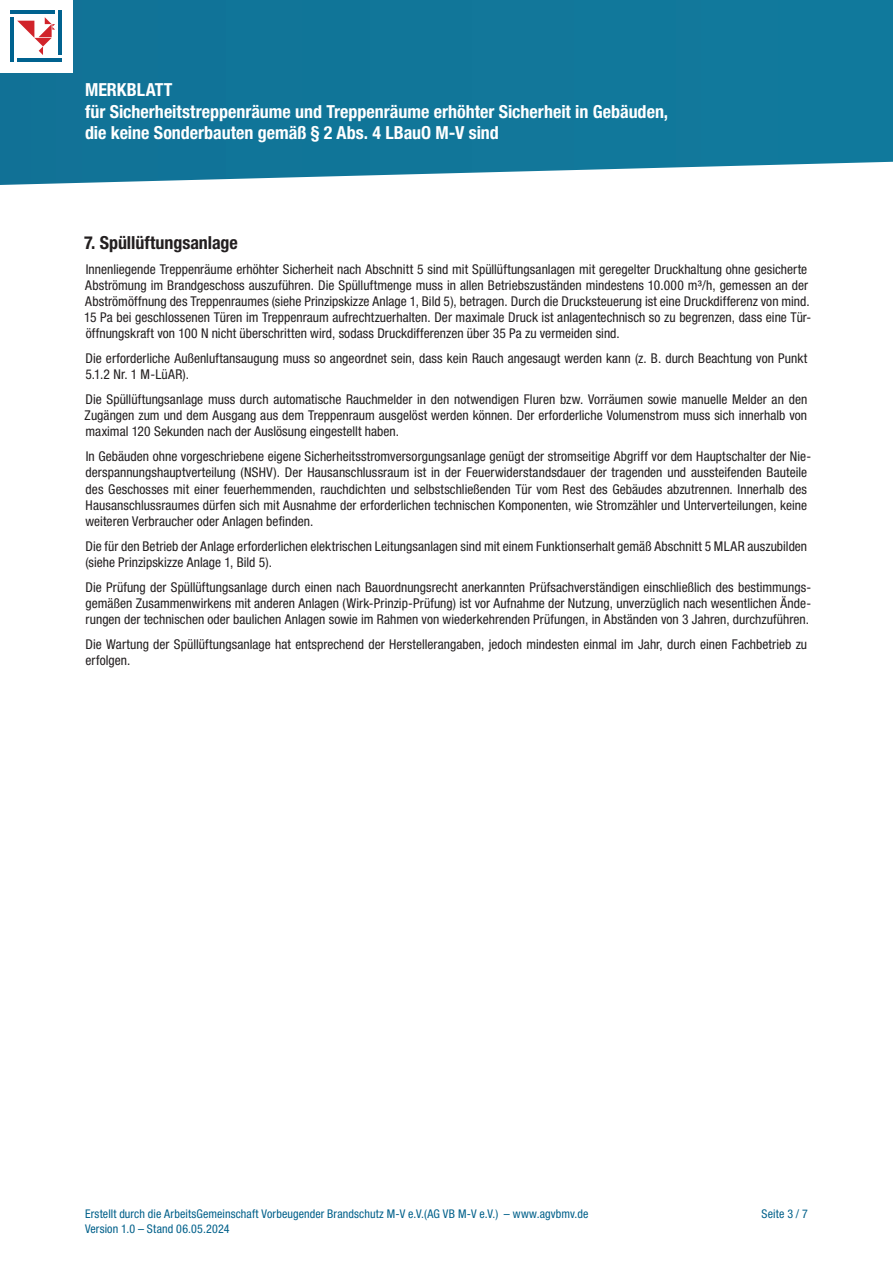
<style>
.page{position:relative;width:893px;height:1263px;background:#fff}
.page>*{position:absolute;margin:0;border:0;box-sizing:border-box;transform-origin:0 0}
.t1{font:700 condensed 18px/21.6px "Helvetica Neue LT Std";color:#fff}
.t2{font:700 condensed 18px "Helvetica Neue LT Std";letter-spacing:-.005em;color:#231f20}
.t3{font:condensed 13.5px/16.2px "Helvetica Neue LT Std";color:#231f20}
.t4{font:condensed 12px/14.4px "Helvetica Neue LT Std";letter-spacing:.01em;color:#00608a}
</style>
<div class="page">
<div style="left:0;top:0;width:893px;height:185px;background:#11779a"></div>
<div style="left:0;top:0;width:72px;height:72px;background:#fff"></div>
<svg style="left:17px;top:17px;width:38px;height:38px"></svg>
<hr style="left:10px;top:17px;width:4px;height:45px;background:#00628f">
<hr style="left:59px;top:10px;width:3px;height:45px;background:#00628f">
<hr style="left:10px;top:10px;width:45px;height:4px;background:#00628f">
<hr style="left:17px;top:59px;width:45px;height:3px;background:#00628f">
<h1 class="t1" style="left:85px;top:79px;width:585px">MERKBLATT<br>für Sicherheitstreppenräume und Treppenräume erhöhter Sicherheit in Gebäuden, die keine Sonderbauten gemäß § 2 Abs. 4 LBauO M-V sind</h1>
<h1 class="t2" style="left:84px;top:232px;width:155px">7. Spüllüftungsanlage</h1>
<p class="t3" style="left:84px;top:261px;width:728px">Innenliegende Treppenräume erhöhter Sicherheit nach Abschnitt 5 sind mit Spüllüftungsanlagen mit geregelter Druckhaltung ohne gesicherte Abströmung im Brandgeschoss auszuführen. Die Spülluftmenge muss in allen Betriebszuständen mindestens 10.000 m³/h, gemessen an der Abströmöffnung des Treppenraumes (siehe Prinzipskizze Anlage 1, Bild 5), betragen. Durch die Drucksteuerung ist eine Druckdifferenz von mind.<br>15 Pa bei geschlossenen Türen im Treppenraum aufrechtzuerhalten. Der maximale Druck ist anlagentechnisch so zu begrenzen, dass eine Tür&shy;öffnungskraft von 100 N nicht überschritten wird, sodass Druckdifferenzen über 35 Pa zu vermeiden sind.</p>
<p class="t3" style="left:85px;top:350px;width:723px">Die erforderliche Außenluftansaugung muss so angeordnet sein, dass kein Rauch angesaugt werden kann (z. B. durch Beachtung von Punkt<br>5.1.2 Nr. 1 M-LüAR).</p>
<p class="t3" style="left:85px;top:391px;width:724px;text-align:justify">Die Spüllüftungsanlage muss durch automatische Rauchmelder in den notwendigen Fluren bzw. Vorräumen sowie manuelle Melder an den Zugängen zum und dem Ausgang aus dem Treppenraum ausgelöst werden können. Der erforderliche Volumenstrom muss sich innerhalb von maximal 120 Sekunden nach der Auslösung eingestellt haben.</p>
<p class="t3" style="left:85px;top:448px;width:727px">In Gebäuden ohne vorgeschriebene eigene Sicherheitsstromversorgungsanlage genügt der stromseitige Abgriff vor dem Hauptschalter der Nie&shy;derspannungshauptverteilung (NSHV). Der Hausanschlussraum ist in der Feuerwiderstandsdauer der tragenden und aussteifenden Bauteile des Geschosses mit einer feuerhemmenden, rauchdichten und selbstschließenden Tür vom Rest des Gebäudes abzutrennen. Innerhalb des Hausanschlussraumes dürfen sich mit Ausnahme der erforderlichen technischen Komponenten, wie Stromzähler und Unterverteilungen, keine weiteren Verbraucher oder Anlagen befinden.</p>
<p class="t3" style="left:85px;top:538px;width:723px">Die für den Betrieb der Anlage erforderlichen elektrischen Leitungsanlagen sind mit einem Funktionserhalt gemäß Abschnitt 5 MLAR auszubilden (siehe Prinzipskizze Anlage 1, Bild 5).</p>
<p class="t3" style="left:85px;top:579px;width:727px;text-align:justify">Die Prüfung der Spüllüftungsanlage durch einen nach Bauordnungsrecht anerkannten Prüfsachverständigen einschließlich des bestimmungs&shy;gemäßen Zusammenwirkens mit anderen Anlagen (Wirk-Prinzip-Prüfung) ist vor Aufnahme der Nutzung, unverzüglich nach wesentlichen Ände&shy;rungen der technischen oder baulichen Anlagen sowie im Rahmen von wiederkehrenden Prüfungen, in Abständen von 3 Jahren, durchzuführen.</p>
<p class="t3" style="left:85px;top:636px;width:723px">Die Wartung der Spüllüftungsanlage hat entsprechend der Herstellerangaben, jedoch mindesten einmal im Jahr, durch einen Fachbetrieb zu erfolgen.</p>
<p class="t4" style="left:85px;top:1207px;width:505px">Erstellt durch die ArbeitsGemeinschaft Vorbeugender Brandschutz M-V e.V.(AG VB M-V e.V.) – www.agvbmv.de<br>Version 1.0 – Stand 06.05.2024</p>
<p class="t4" style="left:762px;top:1207px;width:48px">Seite 3 / 7</p>
</div>
